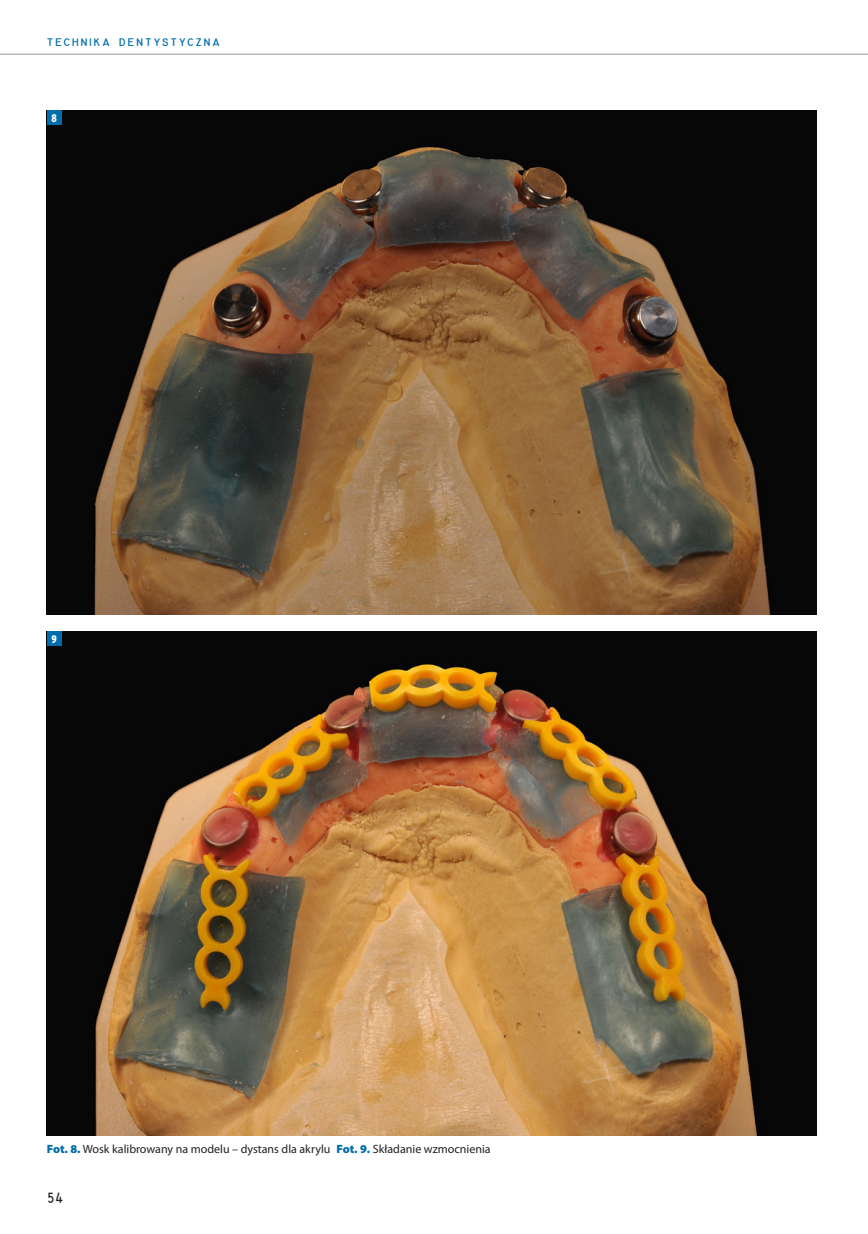
<style>
.page{position:relative;width:868px;height:1234px;background:#fff}
.page>*{position:absolute;margin:0;border:0;box-sizing:border-box;transform-origin:0 0}
.t1{font:15.75px "Gordon URWTCE Con";color:#231f20}
.podpis{font:12px "Myriad Pro";color:#231f20}
.t2{font:900 condensed 12px "Myriad Pro";color:#fff}
.t3{font:11.55px "Gordon URWTCE Con";letter-spacing:.145em;color:#006daa;scale:1.25 1}
.s1{font-weight:900;color:#006daa}
</style>
<div class="page">
<img style="left:47px;top:631px;width:769px;height:503px">
<img style="left:47px;top:111px;width:769px;height:503px">
<div style="left:47px;top:631px;width:14px;height:14px;background:#006daa"></div>
<div style="left:47px;top:111px;width:14px;height:14px;background:#006daa"></div>
<hr style="left:0;top:54px;width:867px;height:1px;background:#939598">
<p class="t3" style="left:47px;top:36px;width:140px">TECHNIKA DENTYSTYCZNA</p>
<p class="t2" style="left:51px;top:111px;width:7px">8</p>
<p class="t2" style="left:51px;top:632px;width:7px">9</p>
<p class="podpis" style="left:47px;top:1141px;width:445px"><span class="s1">Fot. 8.</span> Wosk kalibrowany na modelu – dystans dla akrylu <span class="s1">Fot. 9.</span> Składanie wzmocnienia</p>
<h1 class="t1" style="left:47px;top:1187px;width:18px">54</h1>
</div>
